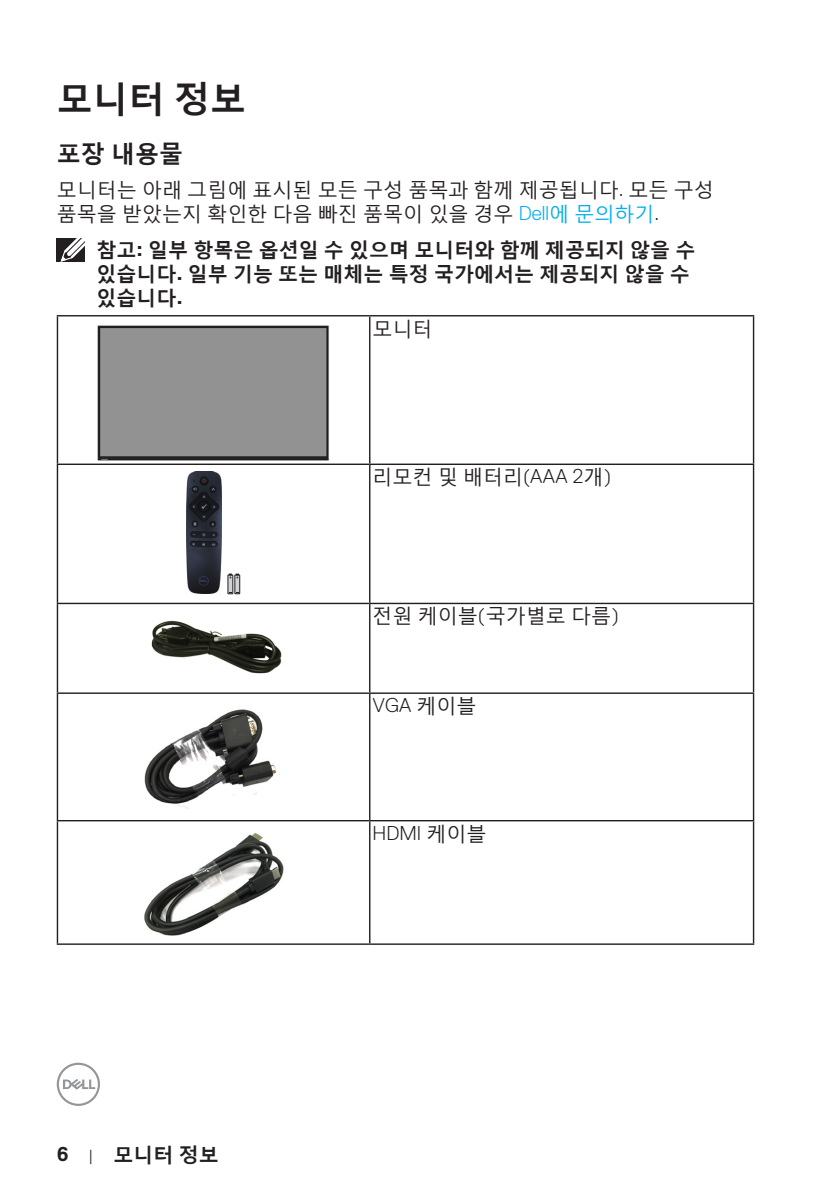
<style>
.page{position:relative;width:840px;height:1191px;background:#fff}
.page>*{position:absolute;margin:0;border:0;box-sizing:border-box;transform-origin:0 0}
.Head1{font:700 36px "Malgun Gothic";color:#231f20}
.Head2{font:700 24px "Malgun Gothic";color:#231f20}
.Paragraph{font:20px/24px "Malgun Gothic";color:#231f20}
.Note{font:700 20px/24px "Malgun Gothic";color:#231f20}
.Paragraph-2{font:300 20px "Dell Replica";color:#231f20}
.s1{font-family:"Dell Replica";font-weight:300}
.s2{font-family:"Dell Replica";font-weight:300;color:#00aeef}
.s3{color:#00aeef}
.s4{font-family:"Dell Replica"}
.s5{font-family:"Malgun Gothic";font-weight:400}
.s6{font-family:"Dell Replica";font-weight:300;font-size:16px}
</style>
<div class="page">
<svg style="left:57px;top:1062px;width:43px;height:44px"></svg>
<div style="left:57px;top:238px;width:28px;height:23px;background:#231f20"></div>
<svg style="left:61px;top:238px;width:24px;height:23px"></svg>
<hr style="left:57px;top:315px;width:312px;height:1px;background:#231f20">
<hr style="left:57px;top:316px;width:1px;height:147px;background:#231f20">
<hr style="left:369px;top:315px;width:384px;height:1px;background:#231f20">
<hr style="left:369px;top:316px;width:1px;height:147px;background:#231f20">
<hr style="left:752px;top:316px;width:1px;height:147px;background:#231f20">
<hr style="left:57px;top:463px;width:312px;height:2px;background:#231f20">
<hr style="left:57px;top:465px;width:1px;height:138px;background:#231f20">
<hr style="left:369px;top:463px;width:384px;height:2px;background:#231f20">
<hr style="left:369px;top:465px;width:1px;height:138px;background:#231f20">
<hr style="left:752px;top:465px;width:1px;height:138px;background:#231f20">
<hr style="left:57px;top:603px;width:312px;height:1px;background:#231f20">
<hr style="left:57px;top:604px;width:1px;height:88px;background:#231f20">
<hr style="left:369px;top:603px;width:384px;height:1px;background:#231f20">
<hr style="left:369px;top:604px;width:1px;height:88px;background:#231f20">
<hr style="left:752px;top:604px;width:1px;height:88px;background:#231f20">
<hr style="left:57px;top:692px;width:312px;height:2px;background:#231f20">
<hr style="left:57px;top:694px;width:1px;height:126px;background:#231f20">
<hr style="left:369px;top:692px;width:384px;height:2px;background:#231f20">
<hr style="left:369px;top:694px;width:1px;height:126px;background:#231f20">
<hr style="left:752px;top:694px;width:1px;height:126px;background:#231f20">
<hr style="left:57px;top:820px;width:312px;height:1px;background:#231f20">
<hr style="left:57px;top:821px;width:1px;height:122px;background:#231f20">
<hr style="left:369px;top:820px;width:384px;height:1px;background:#231f20">
<hr style="left:369px;top:821px;width:1px;height:122px;background:#231f20">
<hr style="left:752px;top:821px;width:1px;height:122px;background:#231f20">
<hr style="left:57px;top:943px;width:312px;height:2px;background:#231f20">
<hr style="left:369px;top:943px;width:384px;height:2px;background:#231f20">
<img style="left:97px;top:325px;width:232px;height:136px">
<img style="left:186px;top:472px;width:36px;height:122px">
<div style="left:228px;top:575px;width:5px;height:19px;background:#d1d2d4"></div>
<div style="left:228px;top:575px;width:5px;height:19px;border:1px solid #231f20"></div>
<hr style="left:235px;top:575px;width:4px;height:19px;background:#d1d2d4">
<div style="left:234px;top:575px;width:6px;height:19px;border:1px solid #231f20"></div>
<svg style="left:229px;top:574px;width:9px;height:5px"></svg>
<img style="left:151px;top:620px;width:131px;height:54px">
<img style="left:144px;top:709px;width:133px;height:100px">
<img style="left:144px;top:832px;width:140px;height:104px">
<p class="Head1" style="left:57px;top:76px;width:191px">모니터 정보</p>
<p class="Head2" style="left:57px;top:138px;width:128px">포장 내용물</p>
<p class="Paragraph" style="left:57px;top:177px;width:658px">모니터는 아래 그림에 표시된 모든 구성 품목과 함께 제공됩니다<span class="s1">.</span> 모든 구성 품목을 받았는지 확인한 다음 빠진 품목이 있을 경우 <span class="s2">Dell</span><span class="s3">에 문의하기</span><span class="s1">.</span></p>
<p class="Note" style="left:96px;top:237px;width:600px">참고<span class="s4">:</span> 일부 항목은 옵션일 수 있으며 모니터와 함께 제공되지 않을 수 있습니다<span class="s4">.</span> 일부 기능 또는 매체는 특정 국가에서는 제공되지 않을 수 있습니다<span class="s4">.</span></p>
<p class="Paragraph" style="left:372px;top:316px;width:61px">모니터</p>
<p class="Paragraph" style="left:372px;top:464px;width:240px">리모컨 및 배터리<span class="s1">(AAA 2</span>개<span class="s1">)</span></p>
<p class="Paragraph" style="left:372px;top:603px;width:247px">전원 케이블<span class="s1">(</span>국가별로 다름<span class="s1">)</span></p>
<p class="Paragraph-2" style="left:372px;top:694px;width:105px">VGA <span class="s5">케이블</span></p>
<p class="Note" style="left:57px;top:1142px;width:163px"><span class="s4">6</span> <span class="s6">|</span> 모니터 정보</p>
<p class="Paragraph-2" style="left:372px;top:821px;width:115px">HDMI <span class="s5">케이블</span></p>
</div>
